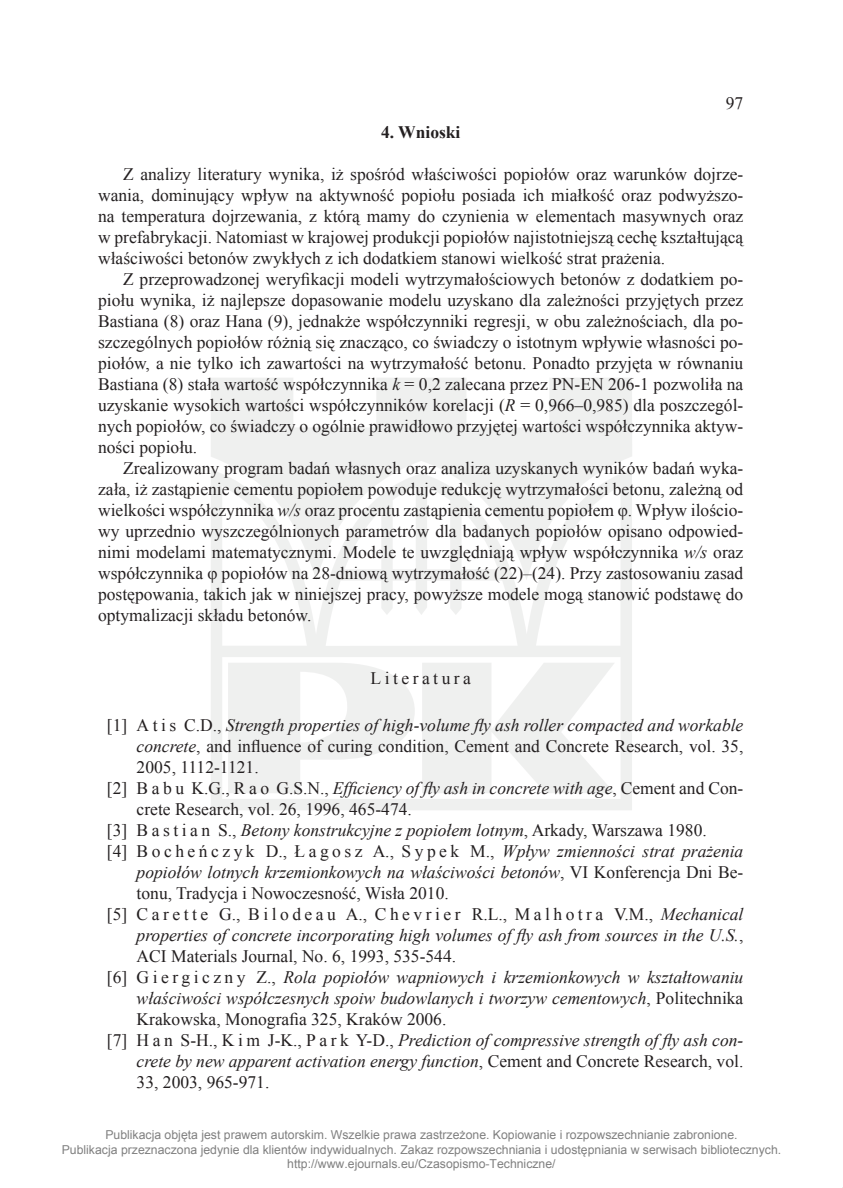
<style>
.page{position:relative;width:843px;height:1188px;background:#fff}
.page>*{position:absolute;margin:0;border:0;box-sizing:border-box;transform-origin:0 0}
.tekst_cz{font:17.5px/21px "Times New Roman";color:#231f20;text-align:justify}
.po_literaturze_do_9{font:17.5px/21px "Times New Roman";color:#231f20;text-align:justify}
.po_literaturze_do_9-2{font:italic 17.5px/21px "Times New Roman";color:#231f20;text-align:justify}
.literatura{font:17.5px "Times New Roman";letter-spacing:.2em;color:#231f20}
.tytuł_rozdz__1{font:700 17.5px "Times New Roman";color:#231f20}
.t1{font:12.25px/14.7px "Arial";color:#808080;text-align:center}
.s1{font-style:italic}
.s2{font-style:normal}
</style>
<div class="page">
<svg style="left:211px;top:378px;width:421px;height:432px;fill:#eff0ef"></svg>
<p class="tekst_cz" style="left:725px;top:92px;width:19px">97</p>
<p class="tytuł_rozdz__1" style="left:381px;top:120px;width:81px">4. Wnioski</p>
<p class="tekst_cz" style="left:98px;top:164px;width:646px;text-indent:25px">Z analizy literatury wynika, iż spośród właściwości popiołów oraz warunków dojrze&shy;wania, dominujący wpływ na aktywność popiołu posiada ich miałkość oraz podwyższo&shy;na temperatura dojrzewania, z którą mamy do czynienia w elementach masywnych oraz w prefabrykacji. Natomiast w krajowej produkcji popiołów najistotniejszą cechę kształtującą właściwości betonów zwykłych z ich dodatkiem stanowi wielkość strat prażenia.</p>
<p class="tekst_cz" style="left:98px;top:269px;width:646px;text-indent:25px">Z przeprowadzonej weryfikacji modeli wytrzymałościowych betonów z dodatkiem po&shy;piołu wynika, iż najlepsze dopasowanie modelu uzyskano dla zależności przyjętych przez Bastiana (8) oraz Hana (9), jednakże współczynniki regresji, w obu zależnościach, dla po&shy;szczególnych popiołów różnią się znacząco, co świadczy o istotnym wpływie własności po&shy;piołów, a nie tylko ich zawartości na wytrzymałość betonu. Ponadto przyjęta w równaniu Bastiana (8) stała wartość współczynnika <span class="s1">k</span> = 0,2 zalecana przez PN-EN 206-1 pozwoliła na uzyskanie wysokich wartości współczynników korelacji (<span class="s1">R</span> = 0,966–0,985) dla poszczegól&shy;nych popiołów, co świadczy o ogólnie prawidłowo przyjętej wartości współczynnika aktyw&shy;ności popiołu.</p>
<p class="tekst_cz" style="left:98px;top:458px;width:646px;text-indent:25px">Zrealizowany program badań własnych oraz analiza uzyskanych wyników badań wyka&shy;zała, iż zastąpienie cementu popiołem powoduje redukcję wytrzymałości betonu, zależną od wielkości współczynnika <span class="s1">w/s</span> oraz procentu zastąpienia cementu popiołem φ. Wpływ ilościo&shy;wy uprzednio wyszczególnionych parametrów dla badanych popiołów opisano odpowied&shy;nimi modelami matematycznymi. Modele te uwzględniają wpływ współczynnika <span class="s1">w/s</span> oraz współczynnika φ popiołów na 28-dniową wytrzymałość (22)<span class="s1">–</span>(24). Przy zastosowaniu zasad postępowania, takich jak w niniejszej pracy, powyższe modele mogą stanowić podstawę do optymalizacji składu betonów.</p>
<p class="literatura" style="left:370px;top:667px;width:102px">Literatura</p>
<p class="po_literaturze_do_9" style="left:137px;top:714px;width:608px;text-indent:-30px">[1] A t i s C.D., <span class="s1">Strength properties of high-volume fly ash roller compacted and workable concrete</span>, and influence of curing condition, Cement and Concrete Research, vol. 35, 2005, 1112-1121.</p>
<p class="po_literaturze_do_9" style="left:137px;top:777px;width:608px;text-indent:-30px">[2] B a b u K.G., R a o G.S.N., <span class="s1">Efficiency of fly ash in concrete with age</span>, Cement and Con&shy;crete Research, vol. 26, 1996, 465-474.</p>
<p class="po_literaturze_do_9" style="left:107px;top:819px;width:601px">[3] B a s t i a n S., <span class="s1">Betony konstrukcyjne z popiołem lotnym</span>, Arkady, Warszawa 1980.</p>
<p class="po_literaturze_do_9" style="left:137px;top:840px;width:608px;text-indent:-30px">[4] B o c h e ń c z y k D., Ł a g o s z A., S y p e k M., <span class="s1">Wpływ zmienności strat prażenia popiołów lotnych krzemionkowych na właściwości betonów</span>, VI Konferencja Dni Be&shy;tonu, Tradycja i Nowoczesność, Wisła 2010.</p>
<p class="po_literaturze_do_9" style="left:137px;top:903px;width:608px;text-indent:-30px">[5] Carette G., Bilodeau A., Chevrier R.L., Malhotra V.M., <span class="s1">Mechanical properties of concrete incorporating high volumes of fly ash from sources in the U.S.</span>, ACI Materials Journal, No. 6, 1993, 535-544.</p>
<p class="po_literaturze_do_9-2" style="left:137px;top:966px;width:608px;text-indent:-30px"><span class="s2">[6] G i e r g i c z n y Z.,</span> Rola popiołów wapniowych i krzemionkowych w kształtowaniu właściwości współczesnych spoiw budowlanych i tworzyw cementowych<span class="s2">, Politechnika Krakowska, Monografia 325, Kraków 2006.</span></p>
<p class="po_literaturze_do_9-2" style="left:137px;top:1029px;width:608px;text-indent:-30px"><span class="s2">[7] H a n S-H., K i m J-K., P a r k Y-D.,</span> Prediction of compressive strength of fly ash con&shy;crete by new apparent activation energy function<span class="s2">, Cement and Concrete Research, vol.<br>33, 2003, 965-971.</span></p>
<p class="t1" style="left:62px;top:1127px;width:721px">Publikacja objęta jest prawem autorskim. Wszelkie prawa zastrzeżone. Kopiowanie i rozpowszechnianie zabronione.<br>Publikacja przeznaczona jedynie dla klientów indywidualnych. Zakaz rozpowszechniania i udostępniania w serwisach bibliotecznych. http://www.ejournals.eu/Czasopismo-Techniczne/</p>
</div>
